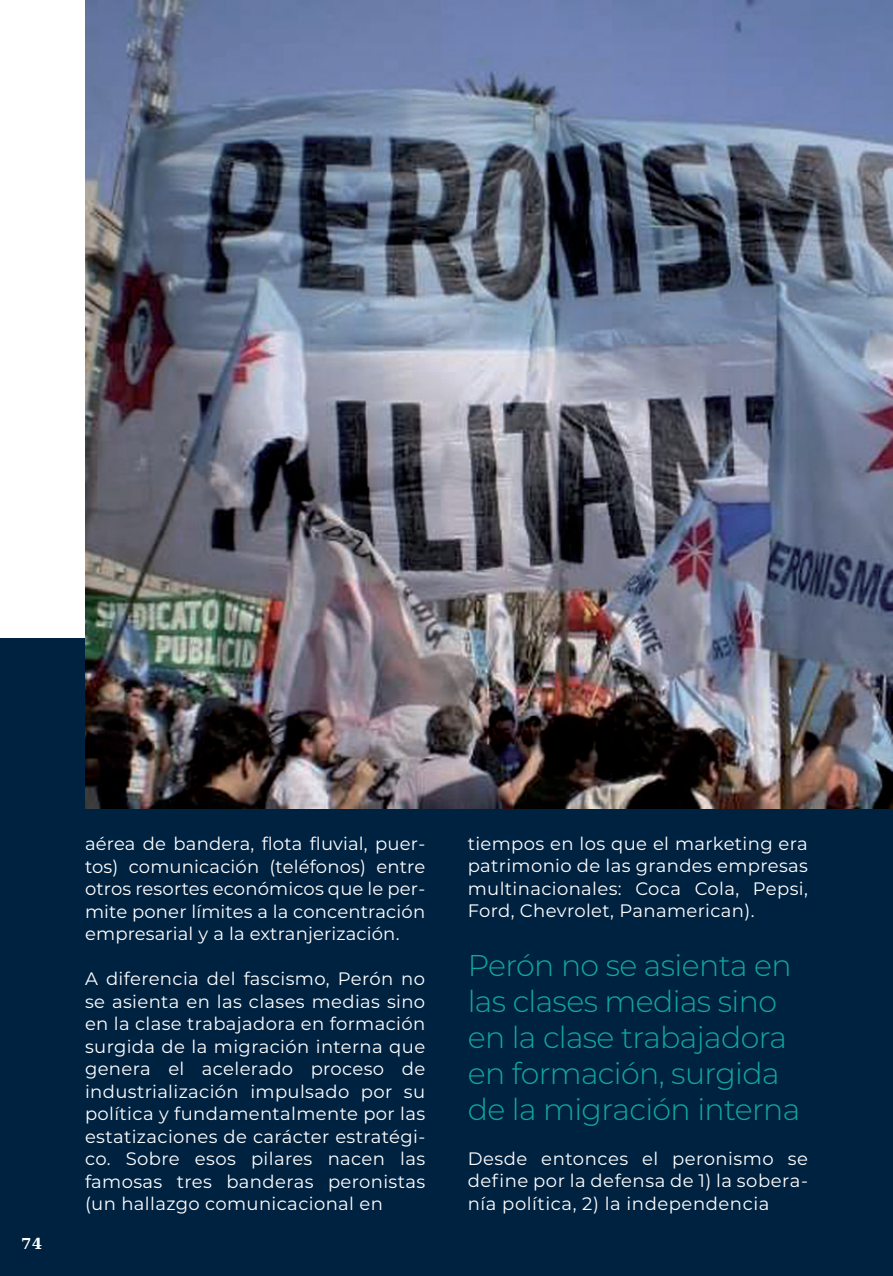
<style>
.page{position:relative;width:893px;height:1276px;background:#fff}
.page>*{position:absolute;margin:0;border:0;box-sizing:border-box;transform-origin:0 0}
.t1{font:300 30px/36px "Montserrat";letter-spacing:-.02em;color:#12a79d}
.t2{font:18px/22.5px "Montserrat";letter-spacing:.02em;color:#fff;text-align:justify}
.t3{font:700 15px "DejaVu Serif";color:#fff}
</style>
<div class="page">
<div style="left:0;top:638px;width:893px;height:638px;background:#002241"></div>
<img style="left:85px;top:0;width:808px;height:808px">
<p class="t3" style="left:21px;top:1231px;width:22px">74</p>
<p class="t2" style="left:85px;top:832px;width:342px">aérea de bandera, flota fluvial, puer&shy;tos) comunicación (teléfonos) entre otros resortes económicos que le per&shy;mite poner límites a la concentración empresarial y a la extranjerización.</p>
<p class="t2" style="left:85px;top:967px;width:342px">A diferencia del fascismo, Perón no se asienta en las clases medias sino en la clase trabajadora en formación surgida de la migración interna que genera el acelerado proceso de industrialización impulsado por su política y fundamentalmente por las estatizaciones de carácter estratégi&shy;co. Sobre esos pilares nacen las famosas tres banderas peronistas (un hallazgo comunicacional en</p>
<p class="t2" style="left:468px;top:831px;width:342px">tiempos en los que el marketing era patrimonio de las grandes empresas multinacionales: Coca Cola, Pepsi, Ford, Chevrolet, Panamerican).</p>
<h1 class="t1" style="left:468px;top:946px;width:334px">Perón no se asienta en las clases medias sino en la clase trabajadora en formación, surgida de la migración interna</h1>
<p class="t2" style="left:468px;top:1146px;width:342px">Desde entonces el peronismo se define por la defensa de 1) la sobera&shy;nía política, 2) la independencia</p>
</div>
